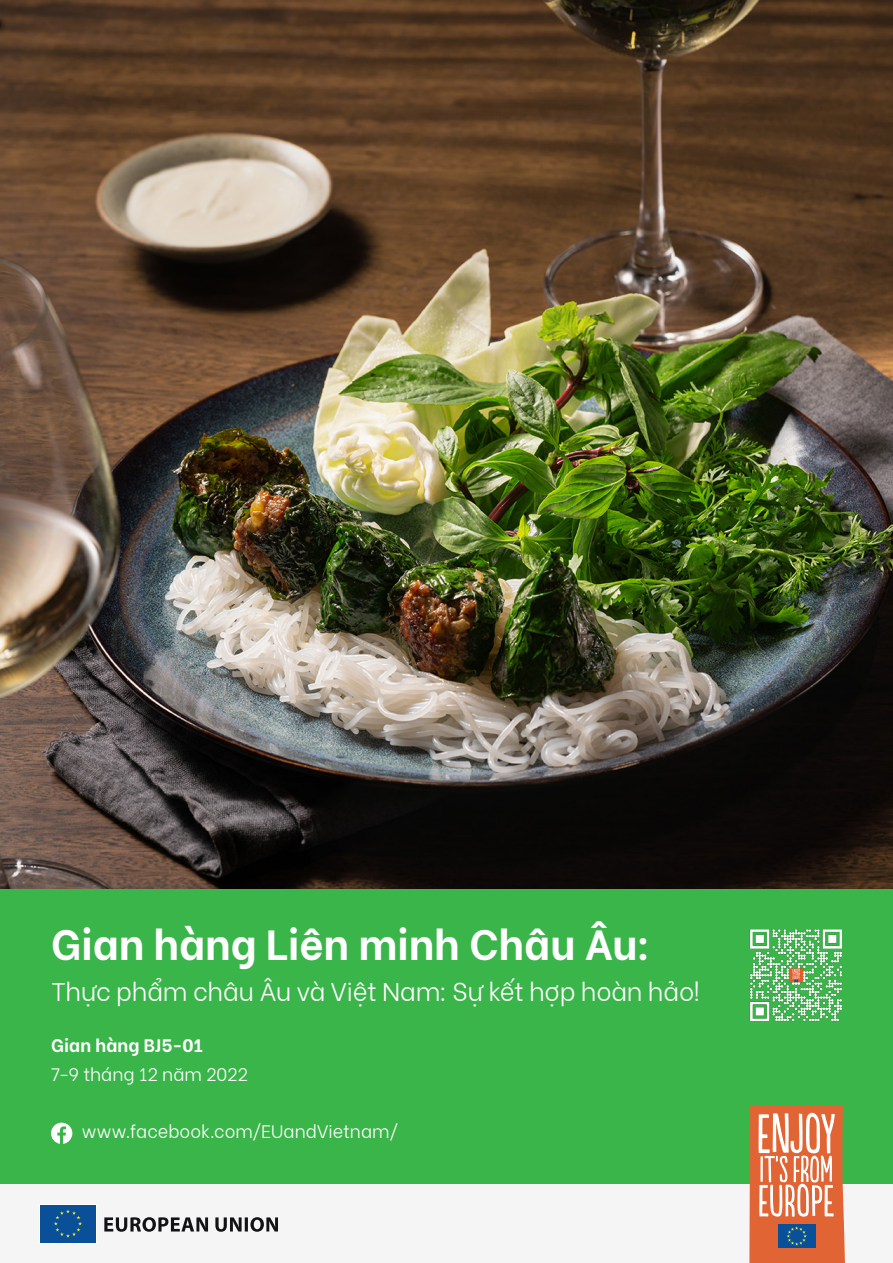
<style>
.page{position:relative;width:893px;height:1263px;background:#fff}
.page>*{position:absolute;margin:0;border:0;box-sizing:border-box;transform-origin:0 0}
.t1{font:700 42px "Be Vietnam";color:#fff}
.t2{font:300 25.5px "Be Vietnam";letter-spacing:-.01em;color:#fff}
.t3{font:300 18px "Be Vietnam";color:#fff}
.t4{font:700 18px "Be Vietnam";letter-spacing:.01em;color:#fff}
</style>
<div class="page">
<div style="left:0;top:888px;width:893px;height:296px;background:#3ab54a"></div>
<img style="left:0;top:0;width:893px;height:888px">
<div style="left:0;top:1184px;width:893px;height:79px;background:#f5f5f5"></div>
<svg style="left:749px;top:1105px;width:96px;height:158px"></svg>
<svg style="left:40px;top:1242px;width:56px;height:1px"></svg>
<div style="left:40px;top:1205px;width:56px;height:37px;background:#095099"></div>
<svg style="left:54px;top:1209px;width:28px;height:28px"></svg>
<svg style="left:104px;top:1217px;width:174px;height:15px"></svg>
<img style="left:749px;top:929px;width:93px;height:92px">
<svg style="left:51px;top:1123px;width:21px;height:21px"></svg>
<p class="t1" style="left:51px;top:910px;width:601px">Gian hàng Liên minh Châu Âu:</p>
<p class="t2" style="left:51px;top:970px;width:650px">Thực phẩm châu Âu và Việt Nam: Sự kết hợp hoàn hảo!</p>
<p class="t4" style="left:51px;top:1030px;width:154px">Gian hàng BJ5-01</p>
<p class="t3" style="left:51px;top:1059px;width:198px">7-9 tháng 12 năm 2022</p>
<p class="t3" style="left:82px;top:1117px;width:318px">www.facebook.com/EUandVietnam/</p>
</div>
